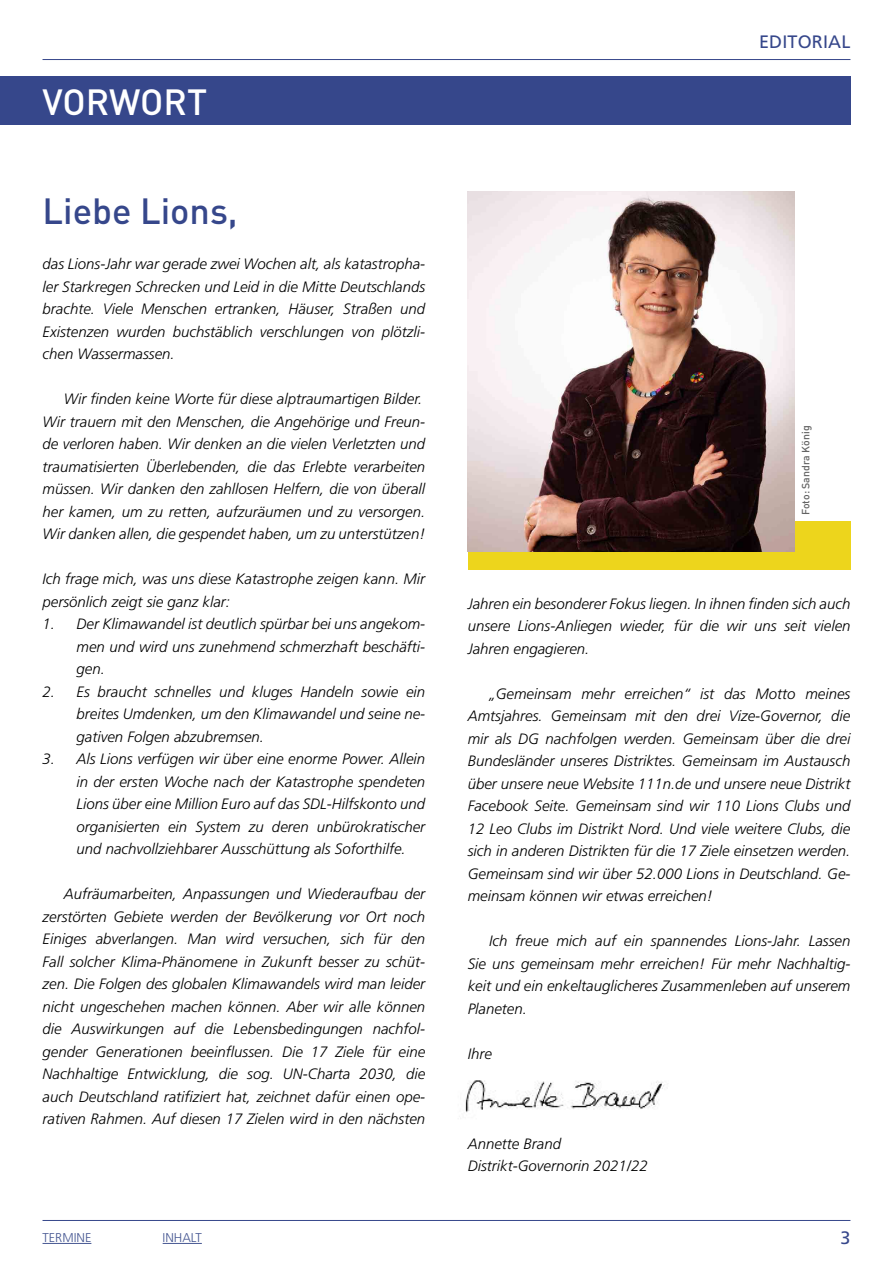
<style>
.page{position:relative;width:893px;height:1263px;background:#fff}
.page>*{position:absolute;margin:0;border:0;box-sizing:border-box;transform-origin:0 0}
.t1{font:500 36px "DIN";color:#36478b}
.t2{font:500 36px "DIN";color:#fff}
.t3{font:18px "Frutiger";letter-spacing:.01em;color:#36478b}
.Copy_Editorial{font:italic 300 15px/22.5px "Frutiger";color:#000;text-align:justify}
.Copy_Editorial_ohne{font:italic 300 15px/22.5px "Frutiger";color:#000;text-align:justify}
.Copy{font:300 12.75px "Frutiger";color:#465792}
.Fotohinweis{font:500 10.5px "DIN";color:#636363}
</style>
<div class="page">
<hr style="left:43px;top:59px;width:807px;height:1px;background:#36478b">
<hr style="left:43px;top:1220px;width:807px;height:1px;background:#36478b">
<img style="left:465px;top:1080px;width:199px;height:33px">
<div style="left:468px;top:522px;width:382px;height:48px;background:#edd51c"></div>
<div style="left:0;top:77px;width:850px;height:48px;background:#36478b"></div>
<img style="left:468px;top:191px;width:326px;height:360px">
<hr style="left:163px;top:1243px;width:39px;height:1px;background:#465792">
<hr style="left:43px;top:1243px;width:48px;height:1px;background:#465792">
<h1 class="t2" style="left:43px;top:79px;width:166px">VORWORT</h1>
<h1 class="t1" style="left:43px;top:188px;width:197px">Liebe Lions,</h1>
<p class="Copy_Editorial" style="left:43px;top:253px;width:384px">das Lions-Jahr war gerade zwei Wochen alt, als katastropha&shy;ler Starkregen Schrecken und Leid in die Mitte Deutschlands brachte. Viele Menschen ertranken, Häuser, Straßen und Existenzen wurden buchstäblich verschlungen von plötzli&shy;chen Wassermassen.</p>
<p class="Copy_Editorial" style="left:64px;top:388px;width:360px">Wir finden keine Worte für diese alptraumartigen Bilder.</p>
<p class="Copy_Editorial_ohne" style="left:43px;top:411px;width:384px">Wir trauern mit den Menschen, die Angehörige und Freun&shy;de verloren haben. Wir denken an die vielen Verletzten und traumatisierten Überlebenden, die das Erlebte verarbeiten müssen. Wir danken den zahllosen Helfern, die von überall her kamen, um zu retten, aufzuräumen und zu versorgen.<br>Wir danken allen, die gespendet haben, um zu unterstützen!</p>
<p class="Copy_Editorial_ohne" style="left:43px;top:568px;width:384px">Ich frage mich, was uns diese Katastrophe zeigen kann. Mir persönlich zeigt sie ganz klar:</p>
<p class="Copy_Editorial_ohne" style="left:77px;top:613px;width:350px;text-indent:-34px">1. Der Klimawandel ist deutlich spürbar bei uns angekom&shy;men und wird uns zunehmend schmerzhaft beschäfti&shy;gen.</p>
<p class="Copy_Editorial_ohne" style="left:77px;top:681px;width:350px;text-indent:-34px">2. Es braucht schnelles und kluges Handeln sowie ein breites Umdenken, um den Klimawandel und seine ne&shy;gativen Folgen abzubremsen.</p>
<p class="Copy_Editorial_ohne" style="left:77px;top:748px;width:350px;text-indent:-34px">3. Als Lions verfügen wir über eine enorme Power. Allein in der ersten Woche nach der Katastrophe spendeten Lions über eine Million Euro auf das SDL-Hilfskonto und organisierten ein System zu deren unbürokratischer und nachvollziehbarer Ausschüttung als Soforthilfe.</p>
<p class="Copy_Editorial" style="left:43px;top:883px;width:384px;text-indent:21px">Aufräumarbeiten, Anpassungen und Wiederaufbau der zerstörten Gebiete werden der Bevölkerung vor Ort noch Einiges abverlangen. Man wird versuchen, sich für den Fall solcher Klima-Phänomene in Zukunft besser zu schüt&shy;zen. Die Folgen des globalen Klimawandels wird man leider nicht ungeschehen machen können. Aber wir alle können die Auswirkungen auf die Lebensbedingungen nachfol&shy;gender Generationen beeinflussen. Die 17 Ziele für eine Nachhaltige Entwicklung, die sog. UN-Charta 2030, die auch Deutschland ratifiziert hat, zeichnet dafür einen ope&shy;rativen Rahmen. Auf diesen 17 Zielen wird in den nächsten</p>
<p class="Copy" style="left:43px;top:1230px;width:50px">TERMINE</p>
<p class="Copy" style="left:163px;top:1230px;width:41px">INHALT</p>
<p class="t3" style="left:759px;top:31px;width:93px">EDITORIAL</p>
<p class="Fotohinweis" style="left:799px;top:515px;width:91px;rotate:-90deg">Foto: Sandra König</p>
<p class="Copy_Editorial" style="left:468px;top:592px;width:384px">Jahren ein besonderer Fokus liegen. In ihnen finden sich auch unsere Lions-Anliegen wieder, für die wir uns seit vielen Jahren engagieren.</p>
<p class="Copy_Editorial" style="left:468px;top:682px;width:384px;text-indent:21px">„Gemeinsam mehr erreichen“ ist das Motto meines Amtsjahres. Gemeinsam mit den drei Vize-Governor, die mir als DG nachfolgen werden. Gemeinsam über die drei Bundesländer unseres Distriktes. Gemeinsam im Austausch über unsere neue Website 111n.de und unsere neue Distrikt Facebook Seite. Gemeinsam sind wir 110 Lions Clubs und 12 Leo Clubs im Distrikt Nord. Und viele weitere Clubs, die sich in anderen Distrikten für die 17 Ziele einsetzen werden.<br>Gemeinsam sind wir über 52.000 Lions in Deutschland. Ge&shy;meinsam können wir etwas erreichen!</p>
<p class="Copy_Editorial" style="left:468px;top:930px;width:384px;text-indent:21px">Ich freue mich auf ein spannendes Lions-Jahr. Lassen Sie uns gemeinsam mehr erreichen! Für mehr Nachhaltig&shy;keit und ein enkeltauglicheres Zusammenleben auf unserem Planeten.</p>
<p class="Copy_Editorial_ohne" style="left:468px;top:1042px;width:26px">Ihre</p>
<p class="Copy_Editorial_ohne" style="left:468px;top:1132px;width:95px">Annette Brand</p>
<p class="Copy_Editorial_ohne" style="left:468px;top:1155px;width:182px">Distrikt-Governorin 2021/22</p>
<p class="t3" style="left:840px;top:1227px;width:12px">3</p>
</div>
